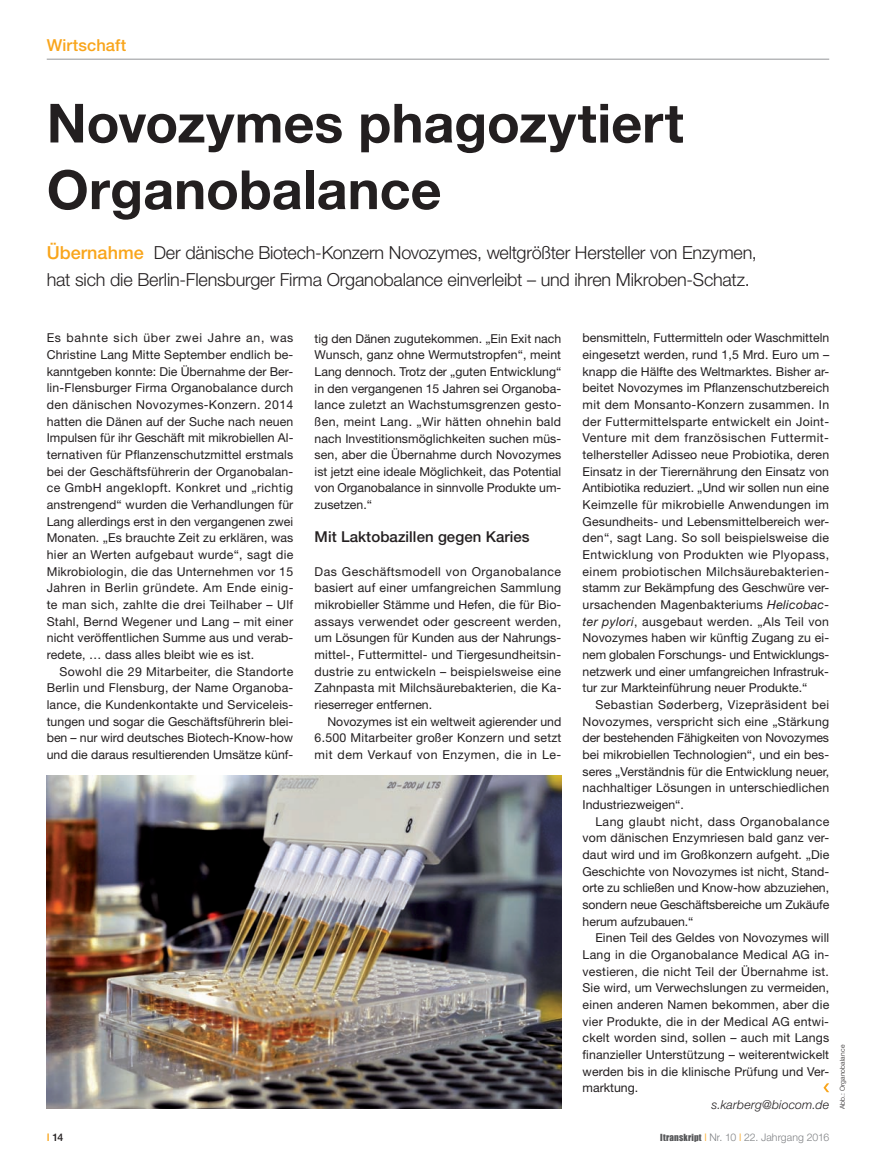
<style>
.page{position:relative;width:893px;height:1170px;background:#fff}
.page>*{position:absolute;margin:0;border:0;box-sizing:border-box;transform-origin:0 0}
.t1{font:700 54px/66.6px "Helvetica Neue LT Std";color:#231f20}
.t2{font:300 18px/27px "Helvetica Neue LT Std";letter-spacing:-.01em;color:#231f20}
.t3{font:500 16.5px "Helvetica Neue LT Std";letter-spacing:.005em;color:#f9a51b}
.t4{font:500 15px "Helvetica Neue LT Std";letter-spacing:.005em;color:#231f20}
.t5{font:12.3px/16.6px "Helvetica Neue LT Std";color:#231f20;text-align:justify}
.t6{font:italic 300 12.3px "Helvetica Neue LT Std";letter-spacing:.015em;color:#231f20}
.t7{font:300 10.5px "Helvetica Neue LT Std";letter-spacing:.005em;color:#808285}
.t8{font:500 10.5px "Helvetica Neue LT Std";color:#231f20}
.t9{font:300 6.75px "Helvetica Neue LT Std";letter-spacing:.025em;color:#231f20}
.s1{font-weight:500;color:#f9a51b}
.s2{font-style:italic}
.s3{color:#f9a51b}
.s4{font-family:"Impact";font-weight:400;font-size:9px;color:#57585a}
</style>
<div class="page">
<hr style="left:47px;top:59px;width:782px;height:1px;background:#939598">
<svg style="left:823px;top:1083px;width:6px;height:8px"></svg>
<img style="left:47px;top:775px;width:514px;height:333px">
<h3 class="t3" style="left:47px;top:35px;width:81px">Wirtschaft</h3>
<h1 class="t1" style="left:47px;top:89px;width:638px">Novozymes phagozytiert<br>Organobalance</h1>
<h2 class="t2" style="left:47px;top:239px;width:711px"><span class="s1">Übernahme</span> Der dänische Biotech-Konzern Novozymes, weltgrößter Hersteller von Enzymen, hat sich die Berlin-Flensburger Firma Organobalance einverleibt – und ihren Mikroben-Schatz.</h2>
<p class="t5" style="left:47px;top:329px;width:248px">Es bahnte sich über zwei Jahre an, was Christine Lang Mitte September endlich be&shy;kanntgeben konnte: Die Übernahme der Ber&shy;lin-Flensburger Firma Organobalance durch den dänischen Novozymes-Konzern. 2014 hatten die Dänen auf der Suche nach neuen Impulsen für ihr Geschäft mit mikrobiellen Al&shy;ternativen für Pflanzenschutzmittel erstmals bei der Geschäftsführerin der Organobalan&shy;ce GmbH angeklopft. Konkret und „richtig anstrengend“ wurden die Verhandlungen für Lang allerdings erst in den vergangenen zwei Monaten. „Es brauchte Zeit zu erklären, was hier an Werten aufgebaut wurde“, sagt die Mikrobiologin, die das Unternehmen vor 15<br>Jahren in Berlin gründete. Am Ende einig&shy;te man sich, zahlte die drei Teilhaber – Ulf Stahl, Bernd Wegener und Lang – mit einer nicht veröffentlichen Summe aus und verab&shy;redete, … dass alles bleibt wie es ist.</p>
<p class="t5" style="left:47px;top:662px;width:248px;text-indent:13px">Sowohl die 29 Mitarbeiter, die Standorte Berlin und Flensburg, der Name Organoba&shy;lance, die Kundenkontakte und Serviceleis&shy;tungen und sogar die Geschäftsführerin blei&shy;ben – nur wird deutsches Biotech-Know-how und die daraus resultierenden Umsätze künf-</p>
<p class="t5" style="left:315px;top:329px;width:248px">tig den Dänen zugutekommen. „Ein Exit nach Wunsch, ganz ohne Wermutstropfen“, meint Lang dennoch. Trotz der „guten Entwicklung“ in den vergangenen 15 Jahren sei Organoba&shy;lance zuletzt an Wachstumsgrenzen gesto&shy;ßen, meint Lang. „Wir hätten ohnehin bald nach Investitionsmöglichkeiten suchen müs&shy;sen, aber die Übernahme durch Novozymes ist jetzt eine ideale Möglichkeit, das Potential von Organobalance in sinnvolle Produkte um&shy;zusetzen.“</p>
<p class="t4" style="left:315px;top:528px;width:217px">Mit Laktobazillen gegen Karies</p>
<p class="t5" style="left:315px;top:562px;width:248px">Das Geschäftsmodell von Organobalance basiert auf einer umfangreichen Sammlung mikrobieller Stämme und Hefen, die für Bio&shy;assays verwendet oder gescreent werden, um Lösungen für Kunden aus der Nahrungs&shy;mittel-, Futtermittel- und Tiergesundheitsin&shy;dustrie zu entwickeln – beispielsweise eine Zahnpasta mit Milchsäurebakterien, die Ka&shy;rieserreger entfernen.</p>
<p class="t5" style="left:315px;top:712px;width:248px;text-indent:13px">Novozymes ist ein weltweit agierender und 6.500 Mitarbeiter großer Konzern und setzt mit dem Verkauf von Enzymen, die in Le-</p>
<p class="t5" style="left:582px;top:329px;width:248px">bensmitteln, Futtermitteln oder Waschmitteln eingesetzt werden, rund 1,5 Mrd. Euro um – knapp die Hälfte des Weltmarktes. Bisher ar&shy;beitet Novozymes im Pflanzenschutzbereich mit dem Monsanto-Konzern zusammen. In der Futtermittelsparte entwickelt ein Joint-Venture mit dem französischen Futtermit&shy;telhersteller Adisseo neue Probiotika, deren Einsatz in der Tierernährung den Einsatz von Antibiotika reduziert. „Und wir sollen nun eine Keimzelle für mikrobielle Anwendungen im Gesundheits- und Lebensmittelbereich wer&shy;den“, sagt Lang. So soll beispielsweise die Entwicklung von Produkten wie Plyopass, einem probiotischen Milchsäurebakterien&shy;stamm zur Bekämpfung des Geschwüre ver&shy;ursachenden Magenbakteriums <span class="s2">Helicobac&shy;ter pylori</span>, ausgebaut werden. „Als Teil von Novozymes haben wir künftig Zugang zu ei&shy;nem globalen Forschungs- und Entwicklungs&shy;netzwerk und einer umfangreichen Infrastruk&shy;tur zur Markteinführung neuer Produkte.“</p>
<p class="t5" style="left:582px;top:696px;width:248px;text-indent:13px">Sebastian Søderberg, Vizepräsident bei Novozymes, verspricht sich eine „Stärkung der bestehenden Fähigkeiten von Novozymes bei mikrobiellen Technologien“, und ein bes&shy;seres „Verständnis für die Entwicklung neuer, nachhaltiger Lösungen in unterschiedlichen Industriezweigen“.</p>
<p class="t5" style="left:582px;top:812px;width:248px;text-indent:13px">Lang glaubt nicht, dass Organobalance vom dänischen Enzymriesen bald ganz ver&shy;daut wird und im Großkonzern aufgeht. „Die Geschichte von Novozymes ist nicht, Stand&shy;orte zu schließen und Know-how abzuziehen, sondern neue Geschäftsbereiche um Zukäufe herum aufzubauen.“</p>
<p class="t5" style="left:582px;top:929px;width:248px;text-indent:13px">Einen Teil des Geldes von Novozymes will Lang in die Organobalance Medical AG in&shy;vestieren, die nicht Teil der Übernahme ist.<br>Sie wird, um Verwechslungen zu vermeiden, einen anderen Namen bekommen, aber die vier Produkte, die in der Medical AG entwi&shy;ckelt worden sind, sollen – auch mit Langs finanzieller Unterstützung – weiterentwickelt werden bis in die klinische Prüfung und Ver&shy;marktung.</p>
<p class="t6" style="left:711px;top:1096px;width:119px">s.karberg@biocom.de</p>
<p class="t8" style="left:47px;top:1131px;width:18px"><span class="s3">I</span> 14</p>
<p class="t7" style="left:660px;top:1130px;width:170px"><span class="s4">Itranskript</span> <span class="s3">I</span> Nr. 10 <span class="s3">I</span> 22. Jahrgang 2016</p>
<p class="t9" style="left:838px;top:1108px;width:66px;rotate:-90deg">Abb.: Organobalance</p>
</div>
